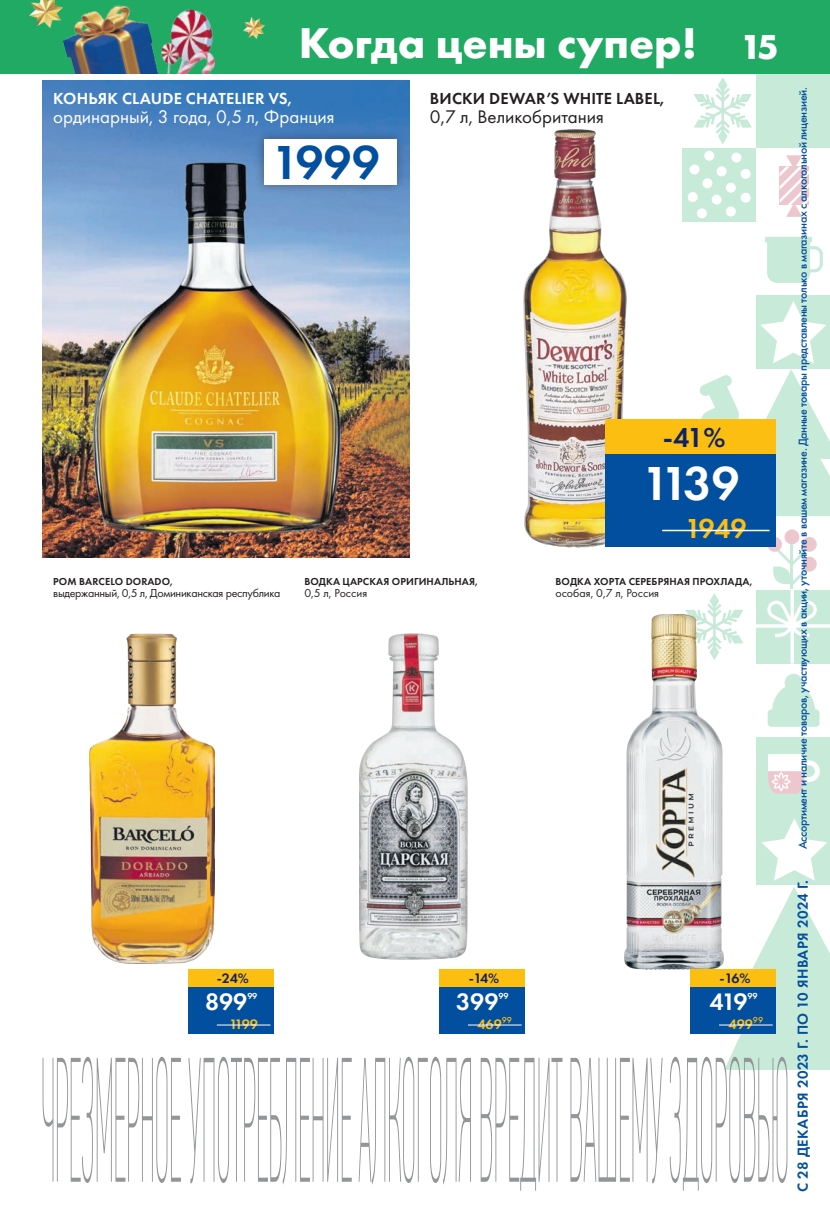
<style>
.page{position:relative;width:830px;height:1212px;background:#fff}
.page>*{position:absolute;margin:0;border:0;box-sizing:border-box;transform-origin:0 0}
.BIG_PRICE_21{font:600 49.5px "Futura PT";color:#014f9e}
.BIG_PRICE_21-2{font:600 49.5px "Futura PT";color:#fff}
.t1{font:700 44.7px "Futura PT";color:#fff}
.OLD_PRICE_2021{font:600 28.5px "Futura PT";color:#fdbe12}
.XX__21{font:600 28.5px "Futura PT";color:#102261}
.BIG_PRICE_21-3{font:600 24.75px "Futura PT";color:#fff}
.DESCRIPTION{font:18.9px "Futura PT";color:#fff}
.DESCRIPTION-2{font:18.9px "Futura PT";color:#231f20}
.t2{font:600 16.65px "Futura PT";letter-spacing:.01em;color:#fff}
.t3{font:600 16.65px "Futura PT";letter-spacing:.01em;color:#231f20}
.t4{font:600 15px "Futura PT";letter-spacing:.03em;color:#014f9e}
.OLD_PRICE_2021_20mm{font:600 14.25px "Futura PT";color:#fdbe12}
.XX__21-2{font:600 14.25px "Futura PT";color:#102261}
.DESCRIPTION-3{font:500 12px "Futura PT";letter-spacing:-.025em;color:#014f9e}
.DESCRIPTION-4{font:12px "Futura PT";letter-spacing:-.025em;color:#231f20}
.DESCRIPTION-5{font:12px "Futura PT";color:#231f20}
.t5{font:600 10.5px "Futura PT";letter-spacing:.01em;color:#231f20}
.BIG_PRICE_21-4{font:600 9px "Futura PT";color:#fff}
.s1{font-size:36px}
</style>
<div class="page">
<hr style="left:790px;top:537px;width:2px;height:51px;background:#21aa64">
<div style="left:784px;top:529px;width:15px;height:15px;background:#ecc7cd;border-radius:50%"></div>
<div style="left:801px;top:537px;width:15px;height:15px;background:#ecc7cd;border-radius:50%"></div>
<svg style="left:766px;top:537px;width:15px;height:15px"></svg>
<svg style="left:685px;top:546px;width:145px;height:524px"></svg>
<svg style="left:682px;top:74px;width:148px;height:442px"></svg>
<div style="left:0;top:0;width:829px;height:74px;background:#21aa64"></div>
<img style="left:62px;top:4px;width:94px;height:70px">
<img style="left:156px;top:9px;width:60px;height:65px">
<img style="left:30px;top:0;width:32px;height:27px">
<img style="left:243px;top:17px;width:22px;height:21px">
<svg style="left:43px;top:1057px;width:744px;height:134px"></svg>
<img style="left:90px;top:633px;width:125px;height:330px">
<div style="left:358px;top:632px;width:111px;height:329px;background:#231f20;opacity:.45"></div>
<div style="left:622px;top:614px;width:102px;height:356px;background:#231f20;opacity:.45"></div>
<img style="left:43px;top:81px;width:367px;height:477px">
<div style="left:254px;top:129px;width:152px;height:65px;background:#231f20;opacity:.45"></div>
<div style="left:263px;top:139px;width:133px;height:45px;background:#fff"></div>
<div style="left:520px;top:128px;width:107px;height:420px;background:#231f20;opacity:.45"></div>
<div style="left:605px;top:420px;width:170px;height:127px;background:#014f9e"></div>
<hr style="left:661px;top:530px;width:108px;height:1px;background:#fff">
<div style="left:605px;top:420px;width:170px;height:34px;background:#fdbe12"></div>
<div style="left:188px;top:970px;width:86px;height:63px;background:#014f9e"></div>
<div style="left:188px;top:970px;width:86px;height:17px;background:#fdbe12"></div>
<hr style="left:217px;top:1024px;width:53px;height:1px;background:#fff">
<div style="left:439px;top:970px;width:85px;height:63px;background:#014f9e"></div>
<div style="left:439px;top:970px;width:85px;height:17px;background:#fdbe12"></div>
<hr style="left:467px;top:1024px;width:54px;height:1px;background:#fff">
<div style="left:690px;top:970px;width:85px;height:63px;background:#014f9e"></div>
<div style="left:690px;top:970px;width:85px;height:17px;background:#fdbe12"></div>
<hr style="left:718px;top:1024px;width:54px;height:1px;background:#fff">
<h2 class="t1" style="left:299px;top:15px;width:481px">Когда цены супер! <span class="s1">15</span></h2>
<p class="t2" style="left:53px;top:88px;width:240px">КОНЬЯК CLAUDE CHATELIER VS,</p>
<p class="DESCRIPTION" style="left:53px;top:105px;width:283px">ординарный, 3 года, 0,5 л, Франция</p>
<p class="BIG_PRICE_21" style="left:272px;top:131px;width:109px">1999</p>
<p class="t3" style="left:430px;top:88px;width:236px">ВИСКИ DEWAR’S WHITE LABEL,</p>
<p class="DESCRIPTION-2" style="left:429px;top:105px;width:175px">0,7 л, Великобритания</p>
<p class="XX__21" style="left:662px;top:420px;width:64px">-41%</p>
<p class="BIG_PRICE_21-2" style="left:641px;top:452px;width:99px">1139</p>
<p class="OLD_PRICE_2021" style="left:684px;top:511px;width:63px">1949</p>
<p class="t5" style="left:53px;top:575px;width:121px">РОМ BARCELO DORADO,</p>
<p class="DESCRIPTION-4" style="left:53px;top:586px;width:229px">выдержанный, 0,5 л, Доминиканская республика</p>
<p class="t5" style="left:304px;top:575px;width:175px">ВОДКА ЦАРСКАЯ ОРИГИНАЛЬНАЯ,</p>
<p class="DESCRIPTION-4" style="left:304px;top:586px;width:64px">0,5 л, Россия</p>
<p class="t5" style="left:555px;top:575px;width:198px">ВОДКА ХОРТА СЕРЕБРЯНАЯ ПРОХЛАДА,</p>
<p class="DESCRIPTION-5" style="left:555px;top:586px;width:105px">особая, 0,7 л, Россия</p>
<p class="XX__21-2" style="left:217px;top:970px;width:34px">-24%</p>
<p class="OLD_PRICE_2021_20mm" style="left:229px;top:1015px;width:30px">1199</p>
<p class="BIG_PRICE_21-3" style="left:205px;top:986px;width:44px">899</p>
<p class="BIG_PRICE_21-4" style="left:247px;top:991px;width:11px">99</p>
<p class="XX__21-2" style="left:468px;top:970px;width:32px">-14%</p>
<p class="OLD_PRICE_2021_20mm" style="left:477px;top:1015px;width:36px">469<sup>99</sup></p>
<p class="BIG_PRICE_21-3" style="left:456px;top:986px;width:44px">399</p>
<p class="BIG_PRICE_21-4" style="left:498px;top:991px;width:11px">99</p>
<p class="XX__21-2" style="left:719px;top:970px;width:33px">-16%</p>
<p class="OLD_PRICE_2021_20mm" style="left:728px;top:1015px;width:36px">499<sup>99</sup></p>
<p class="BIG_PRICE_21-3" style="left:709px;top:986px;width:40px">419</p>
<p class="BIG_PRICE_21-4" style="left:747px;top:991px;width:11px">99</p>
<p class="DESCRIPTION-3" style="left:795px;top:849px;width:764px;rotate:-90deg">Ассортимент и наличие товаров, участвующих в акции, уточняйте в вашем магазине. Данные товары представлены только в магазинах с алкогольной лицензией.</p>
<p class="t4" style="left:793px;top:1192px;width:313px;rotate:-90deg">С 28 ДЕКАБРЯ 2023 Г. ПО 10 ЯНВАРЯ 2024 Г.</p>
</div>
